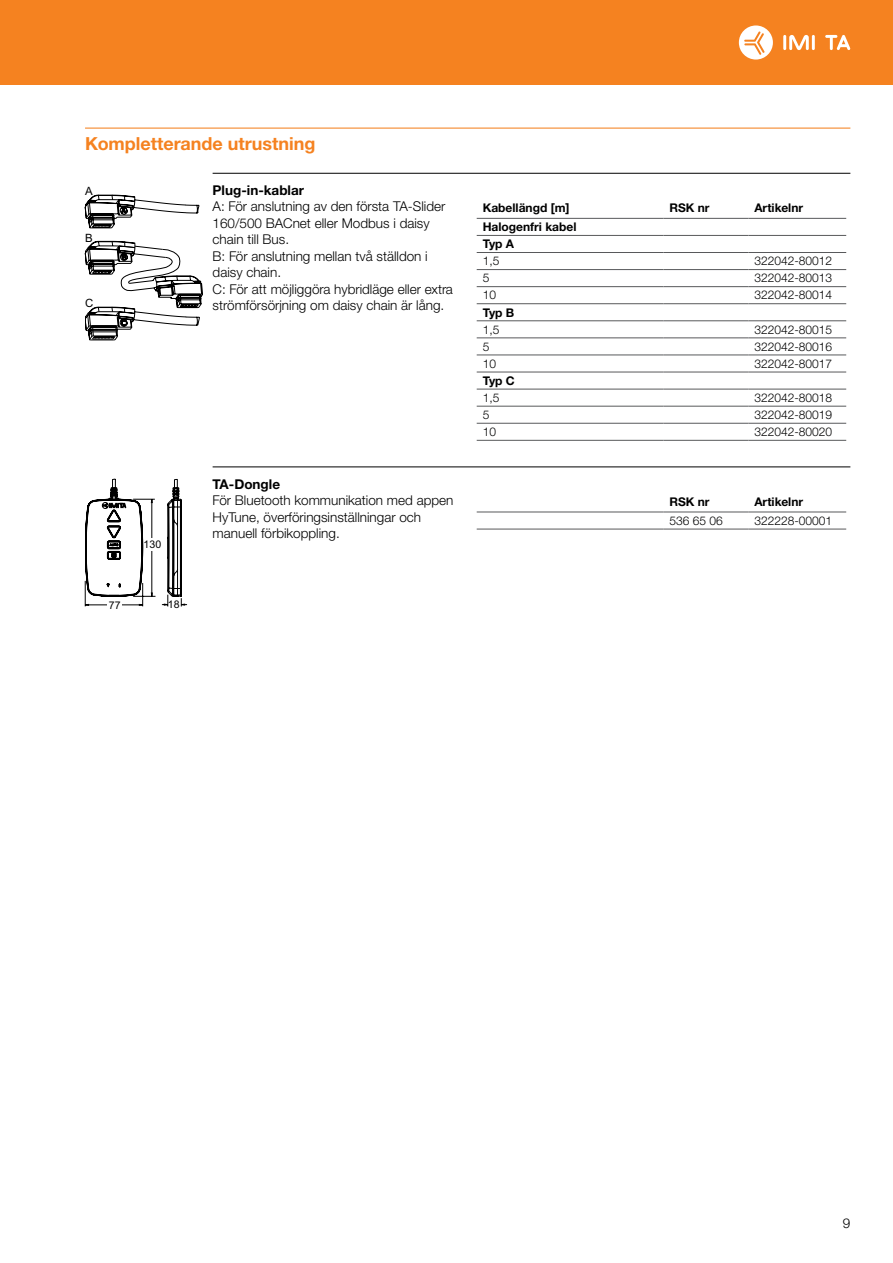
<style>
.page{position:relative;width:893px;height:1263px;background:#fff}
.page>*{position:absolute;margin:0;border:0;box-sizing:border-box;transform-origin:0 0}
.t1{font:700 18px "Helvetica Neue LTW1 G";color:#f58220}
.t2{font:300 13.5px/16.5px "Helvetica Neue LTW1 G";color:#000}
.t3{font:700 13.5px "Helvetica Neue LTW1 G";color:#000}
.t4{font:300 12px "Helvetica Neue LTW1 G";color:#000}
.t5{font:700 12px/17.1px "Helvetica Neue LTW1 G";color:#000}
.t6{font:11.4px "Arial";color:#000}
.t7{font:10.5px "Arial";color:#000}
</style>
<div class="page">
<div style="left:0;top:0;width:893px;height:85px;background:#f58220"></div>
<hr style="left:783px;top:35px;width:3px;height:15px;background:#fff">
<hr style="left:812px;top:35px;width:3px;height:15px;background:#fff">
<svg style="left:789px;top:35px;width:20px;height:15px"></svg>
<svg style="left:825px;top:35px;width:25px;height:15px"></svg>
<svg style="left:739px;top:25px;width:34px;height:35px"></svg>
<hr style="left:85px;top:128px;width:765px;height:1px;background:#f58220">
<hr style="left:213px;top:173px;width:637px;height:1px;background:#000">
<hr style="left:477px;top:218px;width:186px;height:1px;background:#58595b">
<hr style="left:663px;top:218px;width:85px;height:1px;background:#58595b">
<hr style="left:748px;top:218px;width:98px;height:1px;background:#58595b">
<hr style="left:477px;top:235px;width:186px;height:1px;background:#58595b">
<hr style="left:663px;top:235px;width:85px;height:1px;background:#58595b">
<hr style="left:748px;top:235px;width:98px;height:1px;background:#58595b">
<hr style="left:477px;top:252px;width:186px;height:1px;background:#58595b">
<hr style="left:663px;top:252px;width:85px;height:1px;background:#58595b">
<hr style="left:748px;top:252px;width:98px;height:1px;background:#58595b">
<hr style="left:477px;top:269px;width:186px;height:1px;background:#58595b">
<hr style="left:663px;top:269px;width:85px;height:1px;background:#58595b">
<hr style="left:748px;top:269px;width:98px;height:1px;background:#58595b">
<hr style="left:477px;top:286px;width:186px;height:1px;background:#58595b">
<hr style="left:663px;top:286px;width:85px;height:1px;background:#58595b">
<hr style="left:748px;top:286px;width:98px;height:1px;background:#58595b">
<hr style="left:477px;top:303px;width:186px;height:1px;background:#58595b">
<hr style="left:663px;top:303px;width:85px;height:1px;background:#58595b">
<hr style="left:748px;top:303px;width:98px;height:1px;background:#58595b">
<hr style="left:477px;top:321px;width:186px;height:1px;background:#58595b">
<hr style="left:663px;top:321px;width:85px;height:1px;background:#58595b">
<hr style="left:748px;top:321px;width:98px;height:1px;background:#58595b">
<hr style="left:477px;top:338px;width:186px;height:1px;background:#58595b">
<hr style="left:663px;top:338px;width:85px;height:1px;background:#58595b">
<hr style="left:748px;top:338px;width:98px;height:1px;background:#58595b">
<hr style="left:477px;top:355px;width:186px;height:1px;background:#58595b">
<hr style="left:663px;top:355px;width:85px;height:1px;background:#58595b">
<hr style="left:748px;top:355px;width:98px;height:1px;background:#58595b">
<hr style="left:477px;top:372px;width:186px;height:1px;background:#58595b">
<hr style="left:663px;top:372px;width:85px;height:1px;background:#58595b">
<hr style="left:748px;top:372px;width:98px;height:1px;background:#58595b">
<hr style="left:477px;top:389px;width:186px;height:1px;background:#58595b">
<hr style="left:663px;top:389px;width:85px;height:1px;background:#58595b">
<hr style="left:748px;top:389px;width:98px;height:1px;background:#58595b">
<hr style="left:477px;top:406px;width:186px;height:1px;background:#58595b">
<hr style="left:663px;top:406px;width:85px;height:1px;background:#58595b">
<hr style="left:748px;top:406px;width:98px;height:1px;background:#58595b">
<hr style="left:477px;top:423px;width:186px;height:1px;background:#58595b">
<hr style="left:477px;top:440px;width:186px;height:1px;background:#58595b">
<hr style="left:663px;top:423px;width:85px;height:1px;background:#58595b">
<hr style="left:663px;top:440px;width:85px;height:1px;background:#58595b">
<hr style="left:748px;top:423px;width:98px;height:1px;background:#58595b">
<hr style="left:748px;top:440px;width:98px;height:1px;background:#58595b">
<hr style="left:213px;top:466px;width:637px;height:1px;background:#000">
<hr style="left:477px;top:512px;width:186px;height:1px;background:#58595b">
<hr style="left:477px;top:529px;width:186px;height:1px;background:#58595b">
<hr style="left:663px;top:512px;width:85px;height:1px;background:#58595b">
<hr style="left:663px;top:529px;width:85px;height:1px;background:#58595b">
<hr style="left:748px;top:512px;width:98px;height:1px;background:#58595b">
<hr style="left:748px;top:529px;width:98px;height:1px;background:#58595b">
<svg style="left:85px;top:195px;width:114px;height:33px"></svg>
<svg style="left:85px;top:241px;width:118px;height:100px"></svg>
<svg style="left:85px;top:479px;width:102px;height:127px"></svg>
<h1 class="t1" style="left:85px;top:132px;width:232px">Kompletterande utrustning</h1>
<p class="t3" style="left:213px;top:182px;width:93px">Plug-in-kablar</p>
<p class="t2" style="left:213px;top:198px;width:242px">A: För anslutning av den första TA-Slider<br>160/500 BACnet eller Modbus i daisy chain till Bus.<br>B: För anslutning mellan två ställdon i daisy chain.<br>C: För att möjliggöra hybridläge eller extra strömförsörjning om daisy chain är lång.</p>
<p class="t5" style="left:483px;top:199px;width:88px">Kabellängd [m]</p>
<p class="t5" style="left:669px;top:199px;width:42px">RSK nr</p>
<p class="t5" style="left:754px;top:199px;width:50px">Artikelnr</p>
<p class="t6" style="left:85px;top:184px;width:9px">A</p>
<p class="t6" style="left:85px;top:230px;width:9px">B</p>
<p class="t5" style="left:483px;top:218px;width:95px">Halogenfri kabel<br>Typ A</p>
<p class="t4" style="left:483px;top:254px;width:18px">1,5</p>
<p class="t4" style="left:754px;top:254px;width:79px">322042-80012</p>
<p class="t4" style="left:483px;top:271px;width:8px">5</p>
<p class="t4" style="left:754px;top:271px;width:79px">322042-80013</p>
<p class="t4" style="left:483px;top:288px;width:15px">10</p>
<p class="t4" style="left:754px;top:288px;width:79px">322042-80014</p>
<p class="t5" style="left:483px;top:304px;width:33px">Typ B</p>
<p class="t4" style="left:483px;top:322px;width:18px">1,5</p>
<p class="t4" style="left:754px;top:322px;width:79px">322042-80015</p>
<p class="t4" style="left:483px;top:339px;width:8px">5</p>
<p class="t4" style="left:754px;top:339px;width:79px">322042-80016</p>
<p class="t4" style="left:483px;top:356px;width:15px">10</p>
<p class="t4" style="left:754px;top:356px;width:79px">322042-80017</p>
<p class="t5" style="left:483px;top:372px;width:34px">Typ C</p>
<p class="t4" style="left:483px;top:390px;width:18px">1,5</p>
<p class="t4" style="left:754px;top:390px;width:79px">322042-80018</p>
<p class="t4" style="left:483px;top:407px;width:8px">5</p>
<p class="t4" style="left:754px;top:407px;width:79px">322042-80019</p>
<p class="t4" style="left:483px;top:424px;width:15px">10</p>
<p class="t4" style="left:754px;top:424px;width:79px">322042-80020</p>
<p class="t6" style="left:85px;top:296px;width:10px">C</p>
<p class="t7" style="left:109px;top:598px;width:13px">77</p>
<p class="t7" style="left:144px;top:537px;width:19px">130</p>
<p class="t7" style="left:168px;top:597px;width:13px">18</p>
<p class="t3" style="left:213px;top:475px;width:69px">TA-Dongle</p>
<p class="t2" style="left:213px;top:492px;width:242px">För Bluetooth kommunikation med appen<br>HyTune, överföringsinställningar och manuell förbikoppling.</p>
<p class="t5" style="left:669px;top:493px;width:42px">RSK nr</p>
<p class="t5" style="left:754px;top:493px;width:50px">Artikelnr</p>
<p class="t4" style="left:669px;top:513px;width:55px">536 65 06</p>
<p class="t4" style="left:754px;top:513px;width:79px">322228-00001</p>
<p class="t2" style="left:843px;top:1215px;width:9px">9</p>
</div>
